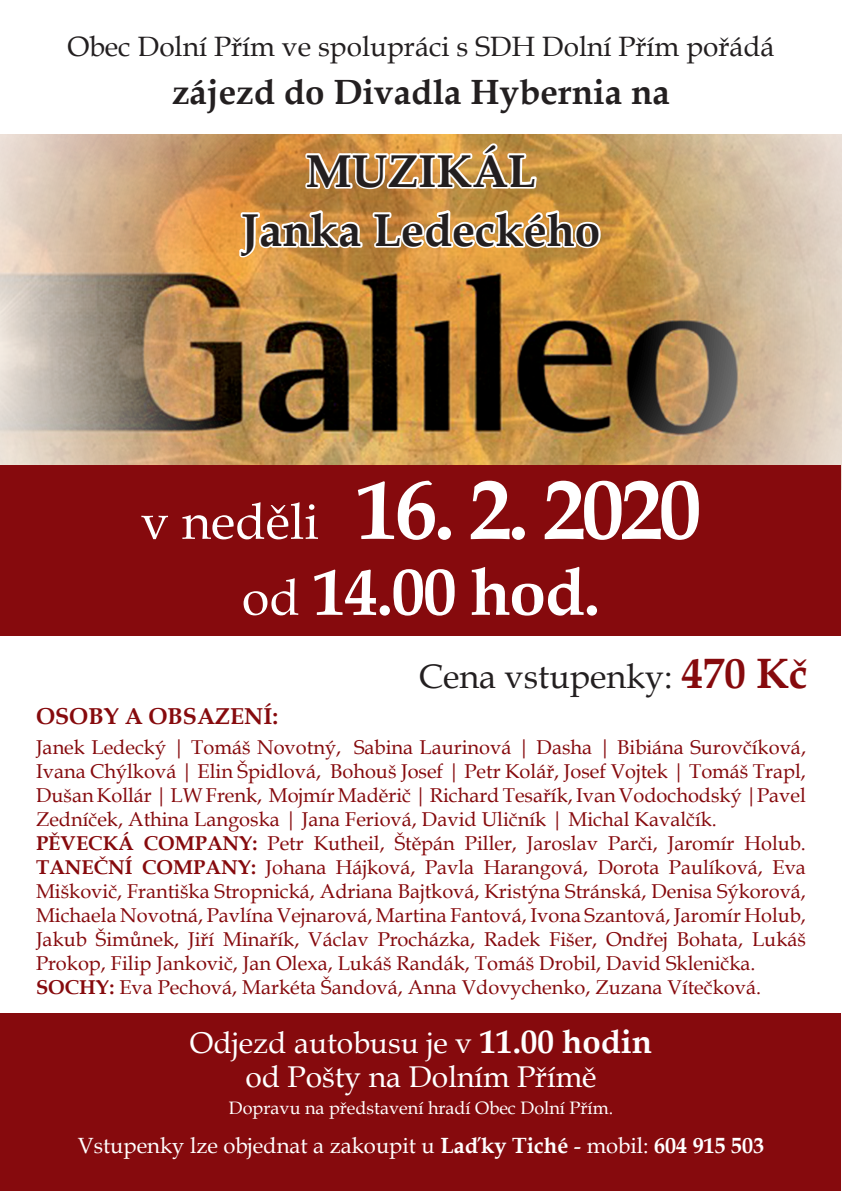
<style>
.page{position:relative;width:842px;height:1191px;background:#fff}
.page>*{position:absolute;margin:0;border:0;box-sizing:border-box;transform-origin:0 0}
.t1{font:700 84px "Book Antiqua";letter-spacing:-.04em;color:#fff}
.t2{font:700 66px "Book Antiqua";letter-spacing:-.02em;color:#fff}
.t3{font:700 46px "Book Antiqua";color:#231f20}
.t4{font:700 35px "Book Antiqua";color:#231f20}
.t5{font:34px "Book Antiqua";color:#231f20}
.t6{font:30px/34px "Book Antiqua";color:#fff;text-align:center}
.t7{font:28px "Book Antiqua";color:#231f20}
.t8{font:700 23px "Book Antiqua";color:#860a0d}
.t9{font:22px "Book Antiqua";color:#fff}
.t10{font:20px/24px "Book Antiqua";color:#860a0d;text-align:justify}
.t11{font:18px "Book Antiqua";color:#fff}
.s1{font-weight:400;font-size:50.2px}
.s2{font-weight:700;font-size:42.5px;color:#860a0d}
.s3{font-weight:700}
.s4{font-weight:700;font-size:33px}
</style>
<div class="page">
<img style="left:0;top:135px;width:842px;height:354px">
<div style="left:0;top:465px;width:841px;height:170px;background:#860a0d"></div>
<div style="left:0;top:1013px;width:841px;height:178px;background:#860a0d"></div>
<svg style="left:237px;top:134px;width:366px;height:502px"></svg>
<p class="t7" style="left:67px;top:27px;width:709px">Obec Dolní Přím ve spolupráci s SDH Dolní Přím pořádá</p>
<p class="t4" style="left:172px;top:69px;width:499px">zájezd do Divadla Hybernia na</p>
<p class="t3" style="left:306px;top:140px;width:232px">MUZIKÁL</p>
<p class="t3" style="left:241px;top:199px;width:361px">Janka Ledeckého</p>
<p class="t1" style="left:141px;top:453px;width:562px"><span class="s1">v neděli</span> 16. 2. 2020</p>
<p class="t2" style="left:242px;top:547px;width:360px"><span class="s1">od</span> 14.00 hod.</p>
<p class="t5" style="left:419px;top:653px;width:391px">Cena vstupenky: <span class="s2">470 Kč</span></p>
<p class="t8" style="left:36px;top:700px;width:244px">OSOBY A OBSAZENÍ:</p>
<p class="t10" style="left:36px;top:735px;width:771px">Janek Ledecký | Tomáš Novotný, Sabina Laurinová | Dasha | Bibiána Surovčíková, Ivana Chýlková | Elin Špidlová, Bohouš Josef | Petr Kolář, Josef Vojtek | Tomáš Trapl, Dušan Kollár | LW Frenk, Mojmír Maděrič | Richard Tesařík, Ivan Vodochodský |Pavel Zedníček, Athina Langoska | Jana Feriová, David Uličník | Michal Kavalčík.</p>
<p class="t10" style="left:36px;top:831px;width:771px"><span class="s3">PĚVECKÁ COMPANY:</span> Petr Kutheil, Štěpán Piller, Jaroslav Parči, Jaromír Holub.</p>
<p class="t10" style="left:36px;top:855px;width:771px"><span class="s3">TANEČNÍ COMPANY:</span> Johana Hájková, Pavla Harangová, Dorota Paulíková, Eva Miškovič, Františka Stropnická, Adriana Bajtková, Kristýna Stránská, Denisa Sýkorová, Michaela Novotná, Pavlína Vejnarová, Martina Fantová, Ivona Szantová, Jaromír Holub, Jakub Šimůnek, Jiří Minařík, Václav Procházka, Radek Fišer, Ondřej Bohata, Lukáš Prokop, Filip Jankovič, Jan Olexa, Lukáš Randák, Tomáš Drobil, David Sklenička.</p>
<p class="t10" style="left:36px;top:975px;width:727px"><span class="s3">SOCHY:</span> Eva Pechová, Markéta Šandová, Anna Vdovychenko, Zuzana Vítečková.</p>
<p class="t6" style="left:190px;top:1025px;width:464px">Odjezd autobusu je v <span class="s4">11.00 hodin </span>od Pošty na Dolním Přímě</p>
<p class="t11" style="left:229px;top:1095px;width:386px">Dopravu na představení hradí Obec Dolní Přím.</p>
<p class="t9" style="left:78px;top:1130px;width:688px">Vstupenky lze objednat a zakoupit u <span class="s3">Laďky Tiché</span> - mobil: <span class="s3">604 915 503</span></p>
</div>
